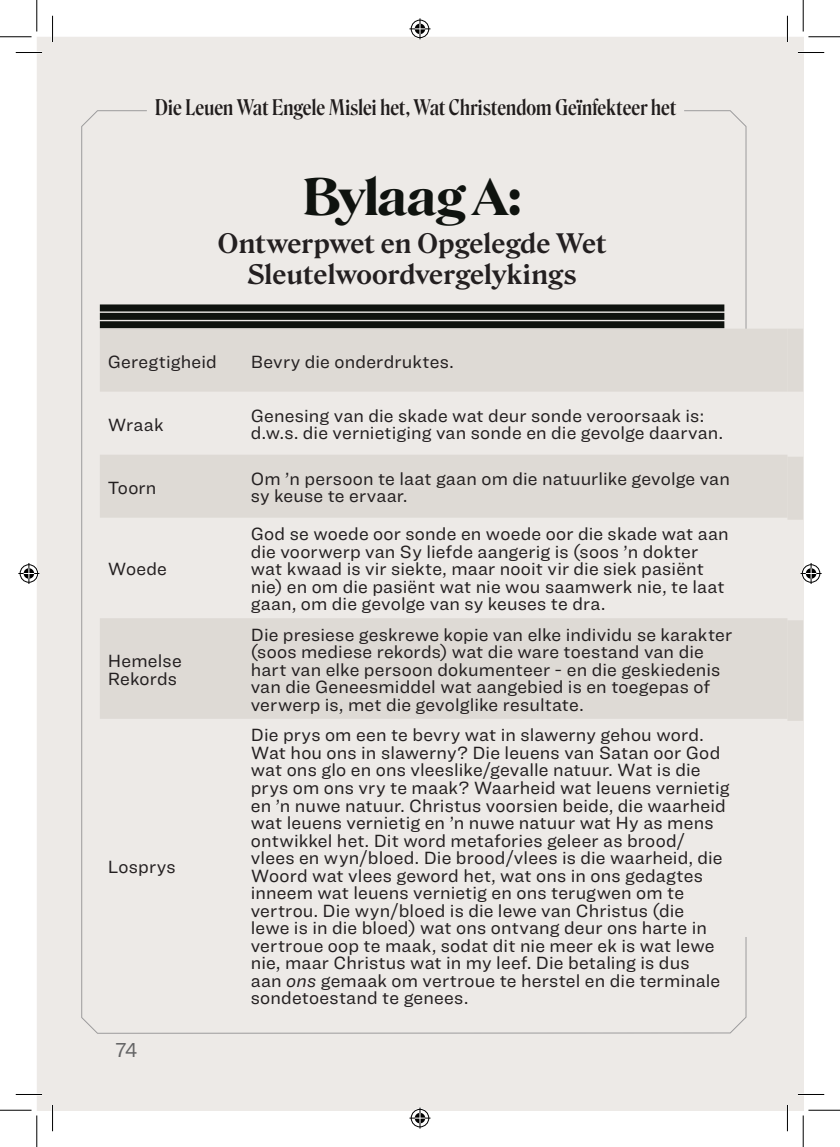
<style>
.page{position:relative;width:840px;height:1147px;background:#fff}
.page>*{position:absolute;margin:0;border:0;box-sizing:border-box;transform-origin:0 0}
.t1{font:700 49px "Roslindale Display";letter-spacing:.005em;color:#0f130f}
.t2{font:700 26.25px/31.5px "Roslindale Text";letter-spacing:-.015em;color:#231f20;text-align:center}
.t3{font:500 condensed 21px "Roslindale Display";letter-spacing:.01em;color:#231f20}
.t4{font:21px "Ringside Narrow";color:#6c6d70}
.Body_Copy{font:18.38px/17.5px "Ringside";letter-spacing:.01em;color:#231f20}
.s1{font-style:italic}
</style>
<div class="page">
<div style="left:37px;top:37px;width:765px;height:1073px;background:#edeae7"></div>
<div style="left:724px;top:389px;width:78px;height:548px;background:#edeae7"></div>
<div style="left:100px;top:321px;width:624px;height:7px;background:#0f130f"></div>
<div style="left:100px;top:304px;width:624px;height:7px;background:#0f130f"></div>
<div style="left:100px;top:313px;width:624px;height:7px;background:#0f130f"></div>
<svg style="left:100px;top:329px;width:687px;height:390px;background:#e4e0dc"></svg>
<hr style="left:16px;top:51px;width:26px;height:3px;background:#fff">
<hr style="left:797px;top:51px;width:26px;height:3px;background:#fff">
<hr style="left:16px;top:1093px;width:26px;height:2px;background:#fff">
<hr style="left:797px;top:1093px;width:26px;height:2px;background:#fff">
<hr style="left:51px;top:16px;width:3px;height:26px;background:#fff">
<hr style="left:51px;top:1105px;width:3px;height:26px;background:#fff">
<hr style="left:786px;top:16px;width:2px;height:26px;background:#fff">
<hr style="left:786px;top:1105px;width:2px;height:26px;background:#fff">
<svg style="left:16px;top:52px;width:26px;height:1px"></svg>
<svg style="left:797px;top:52px;width:26px;height:1px"></svg>
<svg style="left:16px;top:1094px;width:26px;height:1px"></svg>
<svg style="left:797px;top:1094px;width:26px;height:1px"></svg>
<svg style="left:52px;top:16px;width:1px;height:26px"></svg>
<svg style="left:52px;top:1105px;width:1px;height:26px"></svg>
<svg style="left:786px;top:16px;width:1px;height:26px"></svg>
<svg style="left:786px;top:1105px;width:1px;height:26px"></svg>
<hr style="left:0;top:36px;width:32px;height:1px;background:#000">
<hr style="left:808px;top:36px;width:31px;height:1px;background:#000">
<hr style="left:0;top:1110px;width:32px;height:1px;background:#000">
<hr style="left:808px;top:1110px;width:31px;height:1px;background:#000">
<hr style="left:36px;top:0;width:1px;height:32px;background:#000">
<hr style="left:36px;top:1115px;width:1px;height:32px;background:#000">
<hr style="left:802px;top:0;width:1px;height:32px;background:#000">
<hr style="left:802px;top:1115px;width:1px;height:32px;background:#000">
<svg style="left:409px;top:18px;width:21px;height:21px"></svg>
<svg style="left:409px;top:1107px;width:21px;height:21px"></svg>
<svg style="left:18px;top:563px;width:21px;height:21px"></svg>
<svg style="left:787px;top:329px;width:34px;height:392px"></svg>
<p class="t3" style="left:155px;top:90px;width:522px">Die Leuen Wat Engele Mislei het, Wat Christendom Geïnfekteer het</p>
<p class="t1" style="left:303px;top:154px;width:219px">Bylaag A:</p>
<p class="t2" style="left:217px;top:226px;width:390px">Ontwerpwet en Opgelegde Wet<br>Sleutelwoordvergelykings</p>
<p class="Body_Copy" style="left:108px;top:352px;width:111px">Geregtigheid</p>
<p class="Body_Copy" style="left:251px;top:352px;width:204px">Bevry die onderdruktes.</p>
<p class="Body_Copy" style="left:108px;top:415px;width:57px">Wraak</p>
<p class="Body_Copy" style="left:251px;top:406px;width:473px">Genesing van die skade wat deur sonde veroorsaak is: d.w.s. die vernietiging van sonde en die gevolge daarvan.</p>
<p class="Body_Copy" style="left:108px;top:478px;width:50px">Toorn</p>
<p class="Body_Copy" style="left:251px;top:469px;width:480px">Om ’n persoon te laat gaan om die natuurlike gevolge van sy keuse te ervaar.</p>
<p class="Body_Copy" style="left:108px;top:560px;width:61px">Woede</p>
<p class="Body_Copy" style="left:108px;top:652px;width:75px">Hemelse<br>Rekords</p>
<p class="Body_Copy" style="left:108px;top:857px;width:70px">Losprys</p>
<p class="t4" style="left:116px;top:1035px;width:23px">74</p>
<p class="Body_Copy" style="left:251px;top:525px;width:479px">God se woede oor sonde en woede oor die skade wat aan die voorwerp van Sy liefde aangerig is (soos ’n dokter wat kwaad is vir siekte, maar nooit vir die siek pasiënt nie) en om die pasiënt wat nie wou saamwerk nie, te laat gaan, om die gevolge van sy keuses te dra.</p>
<p class="Body_Copy" style="left:251px;top:625px;width:483px">Die presiese geskrewe kopie van elke individu se karakter (soos mediese rekords) wat die ware toestand van die hart van elke persoon dokumenteer - en die geskiedenis van die Geneesmiddel wat aangebied is en toegepas of verwerp is, met die gevolglike resultate.</p>
<p class="Body_Copy" style="left:251px;top:726px;width:480px">Die prys om een te bevry wat in slawerny gehou word.<br>Wat hou ons in slawerny? Die leuens van Satan oor God wat ons glo en ons vleeslike/gevalle natuur. Wat is die prys om ons vry te maak? Waarheid wat leuens vernietig en ’n nuwe natuur. Christus voorsien beide, die waarheid wat leuens vernietig en ’n nuwe natuur wat Hy as mens ontwikkel het. Dit word metafories geleer as brood/ vlees en wyn/bloed. Die brood/vlees is die waarheid, die Woord wat vlees geword het, wat ons in ons gedagtes inneem wat leuens vernietig en ons terugwen om te vertrou. Die wyn/bloed is die lewe van Christus (die<br>lewe is in die bloed) wat ons ontvang deur ons harte in vertroue oop te maak, sodat dit nie meer ek is wat lewe nie, maar Christus wat in my leef. Die betaling is dus<br>aan <span class="s1">ons</span> gemaak om vertroue te herstel en die terminale sondetoestand te genees.</p>
</div>
